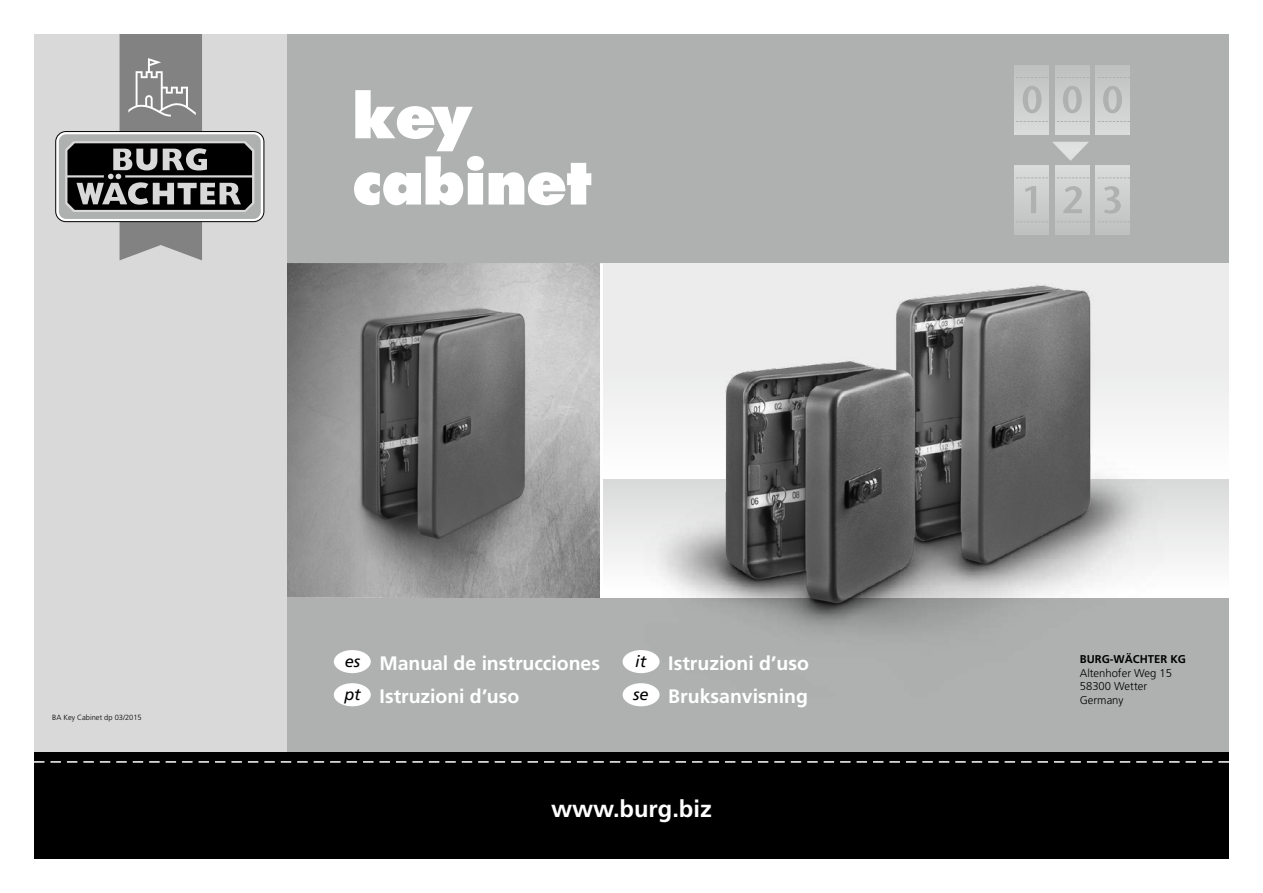
<style>
.page{position:relative;width:1263px;height:893px;background:#fff}
.page>*{position:absolute;margin:0;border:0;box-sizing:border-box;transform-origin:0 0}
.t1{font:700 23.7px "Frutiger";color:#fff}
.t2{font:700 19.5px/33.2px "Frutiger";color:#fff}
.t3{font:300 11.25px/13.5px "Frutiger";color:#000}
.t4{font:700 11.25px "Frutiger";color:#000}
.t5{font:300 7.5px "Frutiger";color:#000}
</style>
<div class="page">
<div style="left:34px;top:34px;width:1195px;height:825px;background:#d9d9da"></div>
<div style="left:287px;top:597px;width:942px;height:156px;background:#afb0b0"></div>
<div style="left:287px;top:34px;width:942px;height:230px;background:#afb0b0"></div>
<div style="left:34px;top:753px;width:1195px;height:106px;background:#000"></div>
<svg style="left:34px;top:761px;width:1195px;height:2px"></svg>
<div style="left:59px;top:134px;width:202px;height:85px;background:#afb0b0;border-radius:7px"></div>
<svg style="left:65px;top:34px;width:189px;height:226px"></svg>
<div style="left:1014px;top:65px;width:34px;height:69px;background:linear-gradient(to right,#cccdcd,#cccdcd)"></div>
<div style="left:1055px;top:65px;width:34px;height:69px;background:linear-gradient(to right,#cccdcd,#cccdcd)"></div>
<div style="left:1095px;top:65px;width:35px;height:69px;background:linear-gradient(to bottom,#bebfbf,#dadbdb)"></div>
<svg style="left:1016px;top:77px;width:32px;height:1px"></svg>
<svg style="left:1057px;top:77px;width:32px;height:1px"></svg>
<svg style="left:1098px;top:77px;width:32px;height:1px"></svg>
<svg style="left:1016px;top:121px;width:32px;height:1px"></svg>
<svg style="left:1057px;top:121px;width:32px;height:1px"></svg>
<svg style="left:1098px;top:121px;width:32px;height:1px"></svg>
<svg style="left:1023px;top:86px;width:18px;height:27px"></svg>
<svg style="left:1063px;top:86px;width:19px;height:27px"></svg>
<svg style="left:1103px;top:86px;width:19px;height:27px"></svg>
<div style="left:1014px;top:166px;width:34px;height:69px;background:#d7d7d7"></div>
<div style="left:1055px;top:166px;width:34px;height:69px;background:#d7d7d7"></div>
<div style="left:1095px;top:166px;width:35px;height:69px;background:#d7d7d7"></div>
<svg style="left:1016px;top:178px;width:32px;height:1px"></svg>
<svg style="left:1057px;top:178px;width:32px;height:1px"></svg>
<svg style="left:1098px;top:178px;width:32px;height:1px"></svg>
<svg style="left:1052px;top:142px;width:37px;height:19px"></svg>
<svg style="left:354px;top:90px;width:237px;height:115px"></svg>
<div style="left:601px;top:264px;width:628px;height:223px;background:linear-gradient(to bottom,#e7e7e7,#fbfbfb)"></div>
<div style="left:601px;top:480px;width:628px;height:117px;background:linear-gradient(to bottom,#d9dada,#fff)"></div>
<hr style="left:600px;top:264px;width:3px;height:333px;background:#fff">
<img style="left:605px;top:184px;width:599px;height:519px">
<svg style="left:287px;top:264px;width:313px;height:333px;background:#898989"></svg>
<div style="left:334px;top:650px;width:37px;height:23px;background:#fff;border-radius:50%"></div>
<div style="left:334px;top:683px;width:37px;height:23px;background:#fff;border-radius:50%"></div>
<div style="left:623px;top:650px;width:36px;height:23px;background:#fff;border-radius:50%"></div>
<div style="left:623px;top:683px;width:36px;height:23px;background:#fff;border-radius:50%"></div>
<p class="t5" style="left:52px;top:713px;width:91px">BA Key Cabinet dp 03/2015</p>
<p class="t2" style="left:344px;top:646px;width:257px"><sup>es</sup> Manual de instrucciones <sup>pt</sup> Istruzioni d’uso</p>
<p class="t2" style="left:633px;top:646px;width:177px"><sup>it</sup> Istruzioni d’uso <sup>se</sup> Bruksanvisning</p>
<p class="t1" style="left:551px;top:795px;width:162px">www.burg.biz</p>
<p class="t4" style="left:1080px;top:653px;width:108px">BURG-WÄCHTER KG</p>
<p class="t3" style="left:1080px;top:666px;width:94px">Altenhofer Weg 15<br>58300 Wetter<br>Germany</p>
</div>
